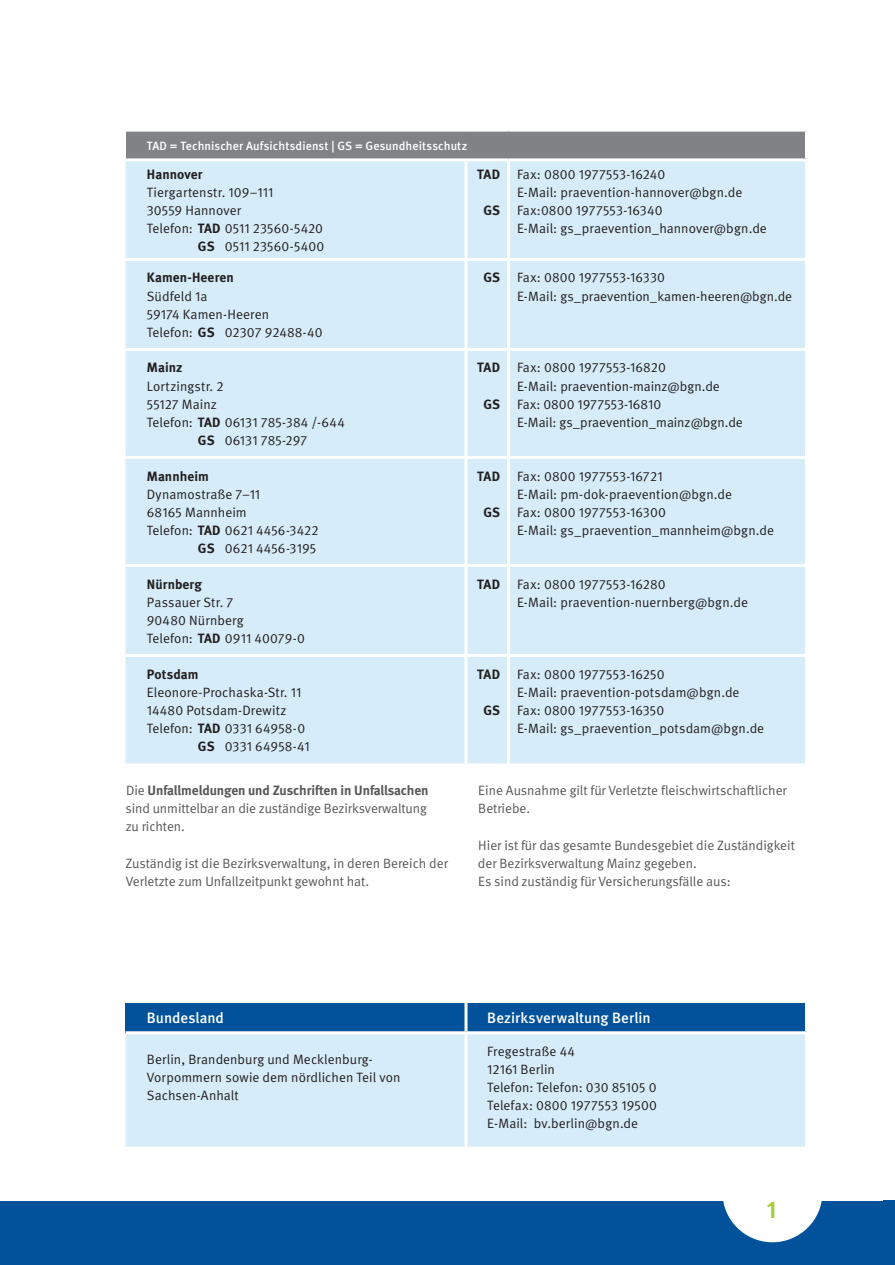
<style>
.page{position:relative;width:895px;height:1265px;background:#fff}
.page>*{position:absolute;margin:0;border:0;box-sizing:border-box;transform-origin:0 0}
.t1{font:700 24px "DGUV Meta";color:#a6ce39}
.t2{font:500 15px "DGUV Meta";letter-spacing:.005em;color:#fff}
.t3{font:13.5px/18.1px "DGUV Meta";letter-spacing:.005em;color:#231f20}
.t4{font:13.5px/18.1px "DGUV Meta";letter-spacing:-.005em;color:#57585a}
.t5{font:700 13.5px "DGUV Meta";letter-spacing:.01em;color:#231f20}
.t6{font:500 12px "DGUV Meta";letter-spacing:.01em;color:#fff}
.s1{font-weight:700}
</style>
<div class="page">
<div style="left:0;top:1200px;width:894px;height:64px;background:#01519b"></div>
<div style="left:722px;top:1142px;width:100px;height:99px;background:#fff;border-radius:50%"></div>
<div style="left:125px;top:130px;width:681px;height:30px;background:#808285"></div>
<div style="left:125px;top:161px;width:679px;height:602px;background:#d6ecf9"></div>
<hr style="left:125px;top:129px;width:341px;height:3px;background:#fff">
<hr style="left:466px;top:129px;width:42px;height:3px;background:#fff">
<hr style="left:508px;top:129px;width:299px;height:3px;background:#fff">
<hr style="left:125px;top:158px;width:341px;height:3px;background:#fff">
<hr style="left:125px;top:348px;width:341px;height:3px;background:#fff">
<hr style="left:804px;top:132px;width:3px;height:26px;background:#fff">
<hr style="left:466px;top:158px;width:42px;height:3px;background:#fff">
<hr style="left:508px;top:158px;width:299px;height:3px;background:#fff">
<hr style="left:466px;top:348px;width:42px;height:3px;background:#fff">
<hr style="left:508px;top:348px;width:299px;height:3px;background:#fff">
<hr style="left:464px;top:161px;width:3px;height:97px;background:#fff">
<hr style="left:464px;top:261px;width:3px;height:87px;background:#fff">
<hr style="left:464px;top:351px;width:3px;height:105px;background:#fff">
<hr style="left:464px;top:459px;width:3px;height:105px;background:#fff">
<hr style="left:464px;top:567px;width:3px;height:87px;background:#fff">
<hr style="left:464px;top:657px;width:3px;height:106px;background:#fff">
<hr style="left:507px;top:161px;width:3px;height:97px;background:#fff">
<hr style="left:507px;top:261px;width:3px;height:87px;background:#fff">
<hr style="left:507px;top:351px;width:3px;height:105px;background:#fff">
<hr style="left:507px;top:459px;width:3px;height:105px;background:#fff">
<hr style="left:507px;top:567px;width:3px;height:87px;background:#fff">
<hr style="left:507px;top:657px;width:3px;height:106px;background:#fff">
<hr style="left:125px;top:456px;width:341px;height:3px;background:#fff">
<hr style="left:466px;top:456px;width:42px;height:3px;background:#fff">
<hr style="left:508px;top:456px;width:299px;height:3px;background:#fff">
<hr style="left:125px;top:564px;width:341px;height:3px;background:#fff">
<hr style="left:466px;top:564px;width:42px;height:3px;background:#fff">
<hr style="left:508px;top:564px;width:299px;height:3px;background:#fff">
<hr style="left:125px;top:654px;width:341px;height:3px;background:#fff">
<hr style="left:466px;top:654px;width:42px;height:3px;background:#fff">
<hr style="left:508px;top:654px;width:299px;height:3px;background:#fff">
<hr style="left:125px;top:258px;width:341px;height:3px;background:#fff">
<hr style="left:466px;top:258px;width:42px;height:3px;background:#fff">
<hr style="left:508px;top:258px;width:299px;height:3px;background:#fff">
<div style="left:125px;top:1002px;width:341px;height:30px;background:#01519b"></div>
<div style="left:466px;top:1002px;width:340px;height:30px;background:#01519b"></div>
<div style="left:125px;top:1034px;width:679px;height:112px;background:#d6ecf9"></div>
<hr style="left:125px;top:1031px;width:341px;height:3px;background:#fff">
<hr style="left:464px;top:1002px;width:3px;height:29px;background:#fff">
<hr style="left:804px;top:1002px;width:3px;height:29px;background:#fff">
<hr style="left:466px;top:1031px;width:341px;height:3px;background:#fff">
<hr style="left:464px;top:1034px;width:3px;height:112px;background:#fff">
<p class="t6" style="left:147px;top:138px;width:322px">TAD = Technischer Aufsichtsdienst | GS = Gesundheitsschutz</p>
<p class="t5" style="left:147px;top:166px;width:57px">Hannover</p>
<p class="t3" style="left:147px;top:183px;width:128px">Tiergartenstr. 109–111</p>
<p class="t3" style="left:147px;top:201px;width:96px">30559 Hannover</p>
<p class="t3" style="left:147px;top:219px;width:178px">Telefon: <span class="s1">TAD</span> 0511 23560-5420</p>
<p class="t3" style="left:198px;top:237px;width:128px"><span class="s1">GS</span> 0511 23560-5400</p>
<p class="t5" style="left:147px;top:270px;width:88px">Kamen-Heeren</p>
<p class="t3" style="left:147px;top:287px;width:177px">Südfeld 1a<br>59174 Kamen-Heeren<br>Telefon: <span class="s1">GS</span> 02307 92488-40</p>
<p class="t5" style="left:147px;top:359px;width:37px">Mainz</p>
<p class="t3" style="left:147px;top:377px;width:78px">Lortzingstr. 2</p>
<p class="t3" style="left:147px;top:395px;width:72px">55127 Mainz</p>
<p class="t3" style="left:147px;top:413px;width:199px">Telefon: <span class="s1">TAD</span> 06131 785-384 /-644</p>
<p class="t3" style="left:198px;top:431px;width:111px"><span class="s1">GS</span> 06131 785-297</p>
<p class="t5" style="left:147px;top:467px;width:63px">Mannheim</p>
<p class="t3" style="left:147px;top:485px;width:115px">Dynamostraße 7–11</p>
<p class="t3" style="left:147px;top:503px;width:101px">68165 Mannheim</p>
<p class="t3" style="left:147px;top:521px;width:173px">Telefon: <span class="s1">TAD</span> 0621 4456-3422</p>
<p class="t3" style="left:198px;top:539px;width:120px"><span class="s1">GS</span> 0621 4456-3195</p>
<p class="t5" style="left:147px;top:576px;width:57px">Nürnberg</p>
<p class="t3" style="left:147px;top:593px;width:160px">Passauer Str. 7<br>90480 Nürnberg<br>Telefon: <span class="s1">TAD</span> 0911 40079-0</p>
<p class="t5" style="left:147px;top:665px;width:53px">Potsdam</p>
<p class="t3" style="left:147px;top:683px;width:156px">Eleonore-Prochaska-Str. 11</p>
<p class="t3" style="left:147px;top:701px;width:141px">14480 Potsdam-Drewitz</p>
<p class="t3" style="left:147px;top:719px;width:160px">Telefon: <span class="s1">TAD</span> 0331 64958-0</p>
<p class="t3" style="left:198px;top:737px;width:113px"><span class="s1">GS</span> 0331 64958-41</p>
<p class="t5" style="left:477px;top:166px;width:24px">TAD</p>
<p class="t5" style="left:483px;top:202px;width:18px">GS</p>
<p class="t3" style="left:517px;top:165px;width:251px">Fax: 0800 1977553-16240<br>E-Mail: praevention-hannover@bgn.de Fax:0800 1977553-16340<br>E-Mail: gs_praevention_hannover@bgn.de</p>
<p class="t5" style="left:483px;top:270px;width:18px">GS</p>
<p class="t3" style="left:517px;top:269px;width:276px">Fax: 0800 1977553-16330<br>E-Mail: gs_praevention_kamen-heeren@bgn.de</p>
<p class="t5" style="left:477px;top:359px;width:24px">TAD</p>
<p class="t5" style="left:483px;top:396px;width:18px">GS</p>
<p class="t5" style="left:477px;top:468px;width:24px">TAD</p>
<p class="t5" style="left:483px;top:504px;width:18px">GS</p>
<p class="t3" style="left:517px;top:359px;width:227px">Fax: 0800 1977553-16820<br>E-Mail: praevention-mainz@bgn.de<br>Fax: 0800 1977553-16810<br>E-Mail: gs_praevention_mainz@bgn.de</p>
<p class="t3" style="left:517px;top:467px;width:258px">Fax: 0800 1977553-16721<br>E-Mail: pm-dok-praevention@bgn.de<br>Fax: 0800 1977553-16300<br>E-Mail: gs_praevention_mannheim@bgn.de</p>
<p class="t5" style="left:477px;top:576px;width:24px">TAD</p>
<p class="t3" style="left:517px;top:575px;width:232px">Fax: 0800 1977553-16280<br>E-Mail: praevention-nuernberg@bgn.de</p>
<p class="t5" style="left:477px;top:665px;width:24px">TAD</p>
<p class="t5" style="left:483px;top:702px;width:18px">GS</p>
<p class="t3" style="left:517px;top:665px;width:248px">Fax: 0800 1977553-16250<br>E-Mail: praevention-potsdam@bgn.de<br>Fax: 0800 1977553-16350<br>E-Mail: gs_praevention_potsdam@bgn.de</p>
<p class="t4" style="left:126px;top:781px;width:304px">Die <span class="s1">Unfallmeldungen und Zuschriften in Unfallsachen </span>sind unmittelbar an die zuständige Bezirksverwaltung zu richten.</p>
<p class="t4" style="left:125px;top:854px;width:324px">Zuständig ist die Bezirksverwaltung, in deren Bereich der<br>Verletzte zum Unfallzeitpunkt gewohnt hat.</p>
<p class="t4" style="left:478px;top:781px;width:310px">Eine Ausnahme gilt für Verletzte fleischwirtschaftlicher<br>Betriebe.</p>
<p class="t4" style="left:477px;top:836px;width:318px">Hier ist für das gesamte Bundesgebiet die Zuständigkeit der Bezirksverwaltung Mainz gegeben.<br>Es sind zuständig für Versicherungsfälle aus:</p>
<p class="t2" style="left:147px;top:1008px;width:79px">Bundesland</p>
<p class="t2" style="left:487px;top:1008px;width:165px">Bezirksverwaltung Berlin</p>
<p class="t3" style="left:147px;top:1050px;width:255px">Berlin, Brandenburg und Mecklenburg-<br>Vorpommern sowie dem nördlichen Teil von<br>Sachsen-Anhalt</p>
<p class="t3" style="left:487px;top:1042px;width:171px">Fregestraße 44<br>12161 Berlin<br>Telefon: Telefon: 030 85105 0<br>Telefax: 0800 1977553 19500<br>E-Mail: bv.berlin@bgn.de</p>
<h1 class="t1" style="left:766px;top:1194px;width:11px">1</h1>
</div>
